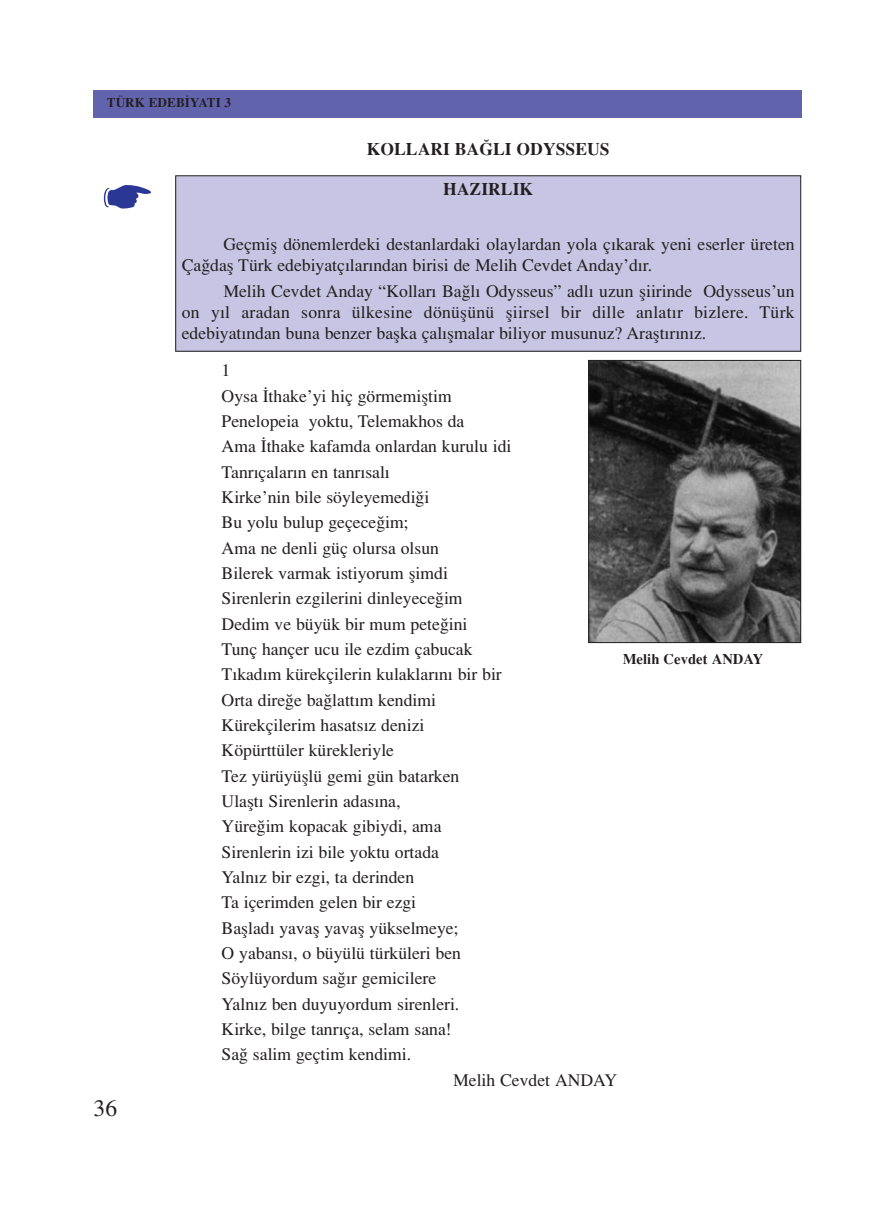
<style>
.page{position:relative;width:872px;height:1212px;background:#fff}
.page>*{position:absolute;margin:0;border:0;box-sizing:border-box;transform-origin:0 0}
.t1{font:23.55px "Times Turk";color:#231f20}
.t2{font:17.7px/21.1px "Times Turk";color:#231f20}
.t3{font:17.7px "Times Turk B";color:#231f20}
.t4{font:14.7px "Times Turk B";color:#231f20}
.t5{font:13.2px "Times Turk B";color:#231f20}
</style>
<div class="page">
<div style="left:93px;top:90px;width:708px;height:28px;background:#6263ad"></div>
<div style="left:176px;top:176px;width:624px;height:175px;background:#c7c5e3"></div>
<img style="left:590px;top:362px;width:208px;height:279px">
<div style="left:588px;top:360px;width:212px;height:283px;border:1px solid #231f20"></div>
<p class="t5" style="left:107px;top:99px;width:126px">TÜRK EDEB‹YATI 3</p>
<p class="t3" style="left:366px;top:144px;width:244px">KOLLARI BA⁄LI ODYSSEUS</p>
<p class="t3" style="left:443px;top:184px;width:92px">HAZIRLIK</p>
<p class="t2" style="left:182px;top:235px;width:614px;text-indent:42px">Geçmifl dönemlerdeki destanlardaki olaylardan yola ç›karak yeni eserler üreten<br>Ça¤dafl Türk edebiyatç›lar›ndan birisi de Melih Cevdet Anday’d›r.</p>
<p class="t2" style="left:182px;top:282px;width:614px;text-align:justify;text-indent:42px">Melih Cevdet Anday “Kollar› Ba¤l› Odysseus” adl› uzun fliirinde Odysseus’un on y›l aradan sonra ülkesine dönüflünü fliirsel bir dille anlat›r bizlere. Türk edebiyat›ndan buna benzer baflka çal›flmalar biliyor musunuz? Araflt›r›n›z.</p>
<h1 class="t1" style="left:94px;top:1099px;width:25px">36</h1>
<p class="t2" style="left:222px;top:361px;width:10px">1</p>
<p class="t2" style="left:222px;top:387px;width:232px">Oysa ‹thake’yi hiç görmemifltim</p>
<p class="t2" style="left:222px;top:412px;width:244px">Penelopeia yoktu, Telemakhos da</p>
<p class="t2" style="left:222px;top:437px;width:291px">Ama ‹thake kafamda onlardan kurulu idi</p>
<p class="t2" style="left:222px;top:463px;width:170px">Tanr›çalar›n en tanr›sal›</p>
<p class="t2" style="left:222px;top:488px;width:209px">Kirke’nin bile söyleyemedi¤i</p>
<p class="t2" style="left:222px;top:513px;width:188px">Bu yolu bulup geçece¤im;</p>
<p class="t2" style="left:222px;top:539px;width:219px">Ama ne denli güç olursa olsun</p>
<p class="t2" style="left:222px;top:564px;width:228px">Bilerek varmak istiyorum flimdi</p>
<p class="t2" style="left:222px;top:589px;width:242px">Sirenlerin ezgilerini dinleyece¤im</p>
<p class="t2" style="left:222px;top:615px;width:247px">Dedim ve büyük bir mum pete¤ini</p>
<p class="t2" style="left:222px;top:640px;width:252px">Tunç hançer ucu ile ezdim çabucak</p>
<p class="t2" style="left:222px;top:665px;width:281px">T›kad›m kürekçilerin kulaklar›n› bir bir</p>
<p class="t2" style="left:222px;top:691px;width:216px">Orta dire¤e ba¤latt›m kendimi</p>
<p class="t2" style="left:222px;top:716px;width:204px">Kürekçilerim hasats›z denizi</p>
<p class="t2" style="left:222px;top:741px;width:174px">Köpürttüler kürekleriyle</p>
<p class="t2" style="left:222px;top:767px;width:239px">Tez yürüyüfllü gemi gün batarken</p>
<p class="t2" style="left:222px;top:792px;width:180px">Ulaflt› Sirenlerin adas›na,</p>
<p class="t2" style="left:222px;top:817px;width:221px">Yüre¤im kopacak gibiydi, ama</p>
<p class="t2" style="left:222px;top:843px;width:219px">Sirenlerin izi bile yoktu ortada</p>
<p class="t2" style="left:222px;top:868px;width:194px">Yaln›z bir ezgi, ta derinden</p>
<p class="t2" style="left:222px;top:893px;width:196px">Ta içerimden gelen bir ezgi</p>
<p class="t2" style="left:222px;top:919px;width:238px">Bafllad› yavafl yavafl yükselmeye;</p>
<p class="t2" style="left:222px;top:944px;width:241px">O yabans›, o büyülü türküleri ben</p>
<p class="t2" style="left:222px;top:969px;width:216px">Söylüyordum sa¤›r gemicilere</p>
<p class="t2" style="left:222px;top:995px;width:239px">Yaln›z ben duyuyordum sirenleri.</p>
<p class="t2" style="left:222px;top:1020px;width:231px">Kirke, bilge tanr›ça, selam sana!</p>
<p class="t2" style="left:222px;top:1045px;width:191px">Sa¤ salim geçtim kendimi.</p>
<p class="t2" style="left:453px;top:1071px;width:165px">Melih Cevdet ANDAY</p>
<p class="t4" style="left:622px;top:655px;width:142px">Melih Cevdet ANDAY</p>
</div>
